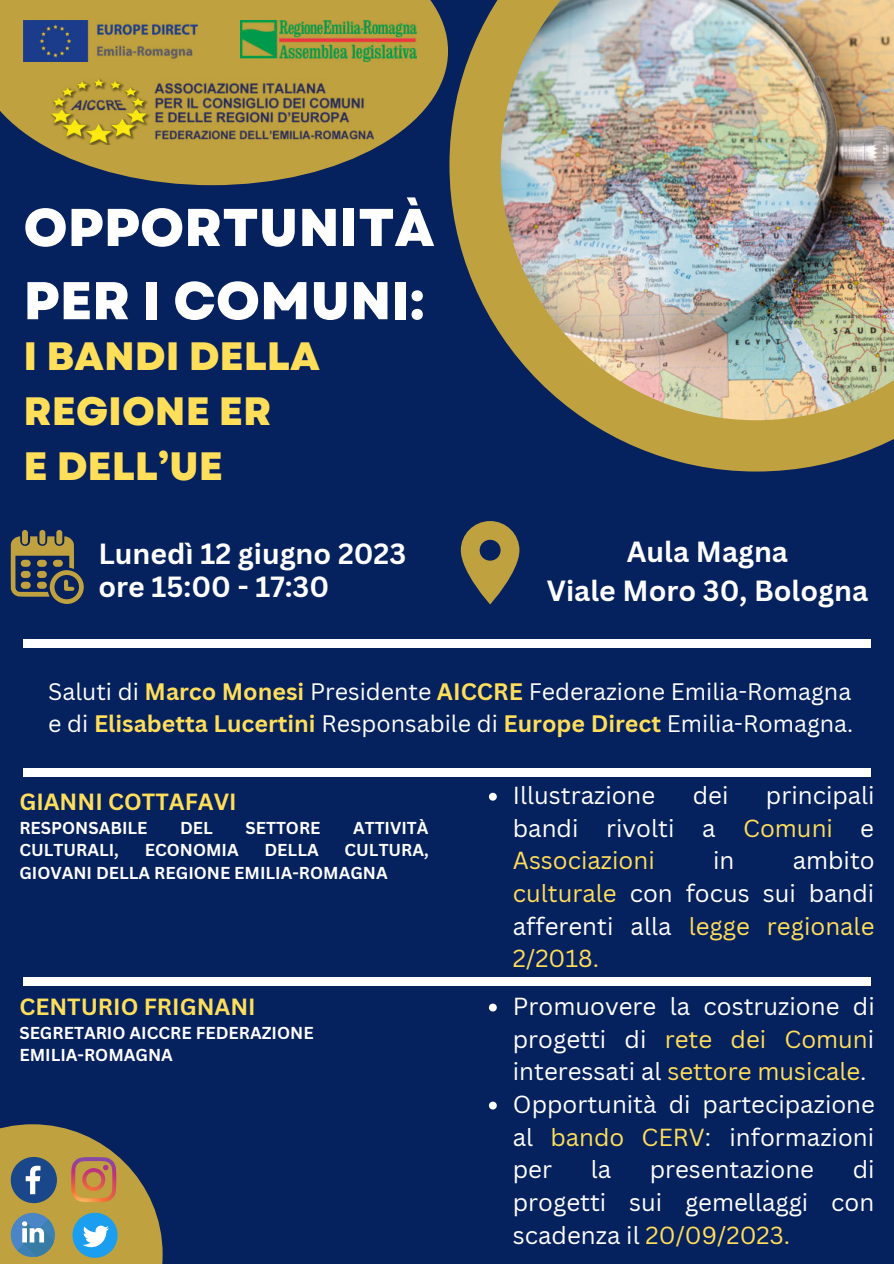
<style>
.page{position:relative;width:894px;height:1264px;background:#fff}
.page>*{position:absolute;margin:0;border:0;box-sizing:border-box;transform-origin:0 0}
.t1{font:800 52.95px/73.2px "Garet";color:#fff}
.t2{font:800 39.45px/55.2px "Garet";color:#ffde59}
.t3{font:700 28.35px/33.8px "Canva Sans";color:#fff}
.t4{font:24px/32.7px "Canva Sans";color:#fff;text-align:justify}
.t5{font:23.25px/31.5px "Canva Sans";color:#fff}
.t6{font:700 22.8px "Canva Sans";color:#ffde59}
.t7{font:700 16.8px/22.5px "Canva Sans";color:#fff}
.s1{font-weight:700;color:#ffde59}
.s2{color:#ffde59}
</style>
<div class="page">
<div style="left:0;top:0;width:893px;height:1263px;background:#05215e"></div>
<svg style="left:449px;top:0;width:444px;height:471px;fill:#bfa13f"></svg>
<img style="left:500px;top:0;width:393px;height:420px">
<svg style="left:0;top:1124px;width:163px;height:139px;fill:#bfa13f"></svg>
<svg style="left:460px;top:521px;width:59px;height:83px"></svg>
<div style="left:22px;top:530px;width:6px;height:14px;background:#bfa13f;border-radius:3px"></div>
<div style="left:39px;top:530px;width:6px;height:14px;background:#bfa13f;border-radius:3px"></div>
<div style="left:56px;top:530px;width:6px;height:14px;background:#bfa13f;border-radius:3px"></div>
<svg style="left:11px;top:536px;width:73px;height:68px"></svg>
<div style="left:24px;top:639px;width:846px;height:9px;background:#fff"></div>
<svg style="left:0;top:0;width:448px;height:185px;fill:#bfa13f"></svg>
<img style="left:24px;top:21px;width:173px;height:40px">
<img style="left:241px;top:21px;width:175px;height:40px">
<img style="left:51px;top:78px;width:322px;height:66px">
<div style="left:24px;top:768px;width:846px;height:9px;background:#fff"></div>
<div style="left:24px;top:977px;width:846px;height:9px;background:#fff"></div>
<svg style="left:489px;top:792px;width:7px;height:8px"></svg>
<svg style="left:489px;top:1003px;width:7px;height:8px"></svg>
<svg style="left:489px;top:1101px;width:7px;height:8px"></svg>
<svg style="left:11px;top:1156px;width:46px;height:47px"></svg>
<svg style="left:71px;top:1157px;width:45px;height:44px"></svg>
<svg style="left:11px;top:1212px;width:44px;height:44px"></svg>
<svg style="left:17px;top:1219px;width:40px;height:39px"></svg>
<svg style="left:72px;top:1212px;width:45px;height:45px"></svg>
<h1 class="t1" style="left:23px;top:193px;width:412px">OPPORTUNITÀ<br>PER I COMUNI:</h1>
<h2 class="t2" style="left:23px;top:330px;width:298px">I BANDI DELLA<br>REGIONE ER<br>E DELL’UE</h2>
<p class="t3" style="left:98px;top:537px;width:309px">Lunedì 12 giugno 2023 ore 15:00 - 17:30</p>
<p class="t3" style="left:546px;top:532px;width:323px;line-height:39.5px;text-align:center">Aula Magna<br>Viale Moro 30, Bologna</p>
<p class="t5" style="left:48px;top:676px;width:806px">Saluti di <span class="s1">Marco Monesi</span> Presidente <span class="s1">AICCRE</span> Federazione Emilia-Romagna e di <span class="s1">Elisabetta Lucertini</span> Responsabile di <span class="s1">Europe Direct</span> Emilia-Romagna.</p>
<p class="t6" style="left:19px;top:788px;width:219px">GIANNI COTTAFAVI</p>
<p class="t7" style="left:19px;top:816px;width:130px">RESPONSABILE</p>
<p class="t7" style="left:180px;top:816px;width:34px">DEL</p>
<p class="t7" style="left:245px;top:816px;width:77px">SETTORE</p>
<p class="t7" style="left:353px;top:816px;width:77px">ATTIVITÀ</p>
<p class="t7" style="left:19px;top:839px;width:101px">CULTURALI,</p>
<p class="t7" style="left:145px;top:839px;width:95px">ECONOMIA</p>
<p class="t7" style="left:264px;top:839px;width:56px">DELLA</p>
<p class="t7" style="left:19px;top:839px;width:411px;text-indent:325px">CULTURA,<br>GIOVANI DELLA REGIONE EMILIA-ROMAGNA</p>
<p class="t6" style="left:19px;top:993px;width:238px">CENTURIO FRIGNANI</p>
<p class="t7" style="left:19px;top:1021px;width:296px">SEGRETARIO AICCRE FEDERAZIONE<br>EMILIA-ROMAGNA</p>
<p class="t4" style="left:512px;top:779px;width:363px;text-indent:253px">principali bandi rivolti a <span class="s2">Comuni</span> e <span class="s2">Associazioni</span></p>
<p class="t4" style="left:512px;top:779px;width:144px">Illustrazione</p>
<p class="t4" style="left:692px;top:779px;width:37px">dei</p>
<p class="t4" style="left:512px;top:844px;width:363px;text-indent:280px">ambito <span class="s2">culturale</span> con focus sui bandi afferenti alla <span class="s2">legge regionale 2/2018.</span></p>
<p class="t4" style="left:713px;top:844px;width:23px">in</p>
<p class="t4" style="left:512px;top:989px;width:363px;text-align:left">Promuovere la costruzione di progetti di <span class="s2">rete dei Comun</span>i interessati al <span class="s2">settore musicale</span>.<br>Opportunità di partecipazione al <span class="s2">bando CERV</span>: informazioni per</p>
<p class="t4" style="left:512px;top:1153px;width:363px;text-indent:340px">di progetti sui gemellaggi con scadenza il <span class="s2">20/09/2023.</span></p>
<p class="t4" style="left:590px;top:1153px;width:22px">la</p>
<p class="t4" style="left:649px;top:1153px;width:166px">presentazione</p>
</div>
